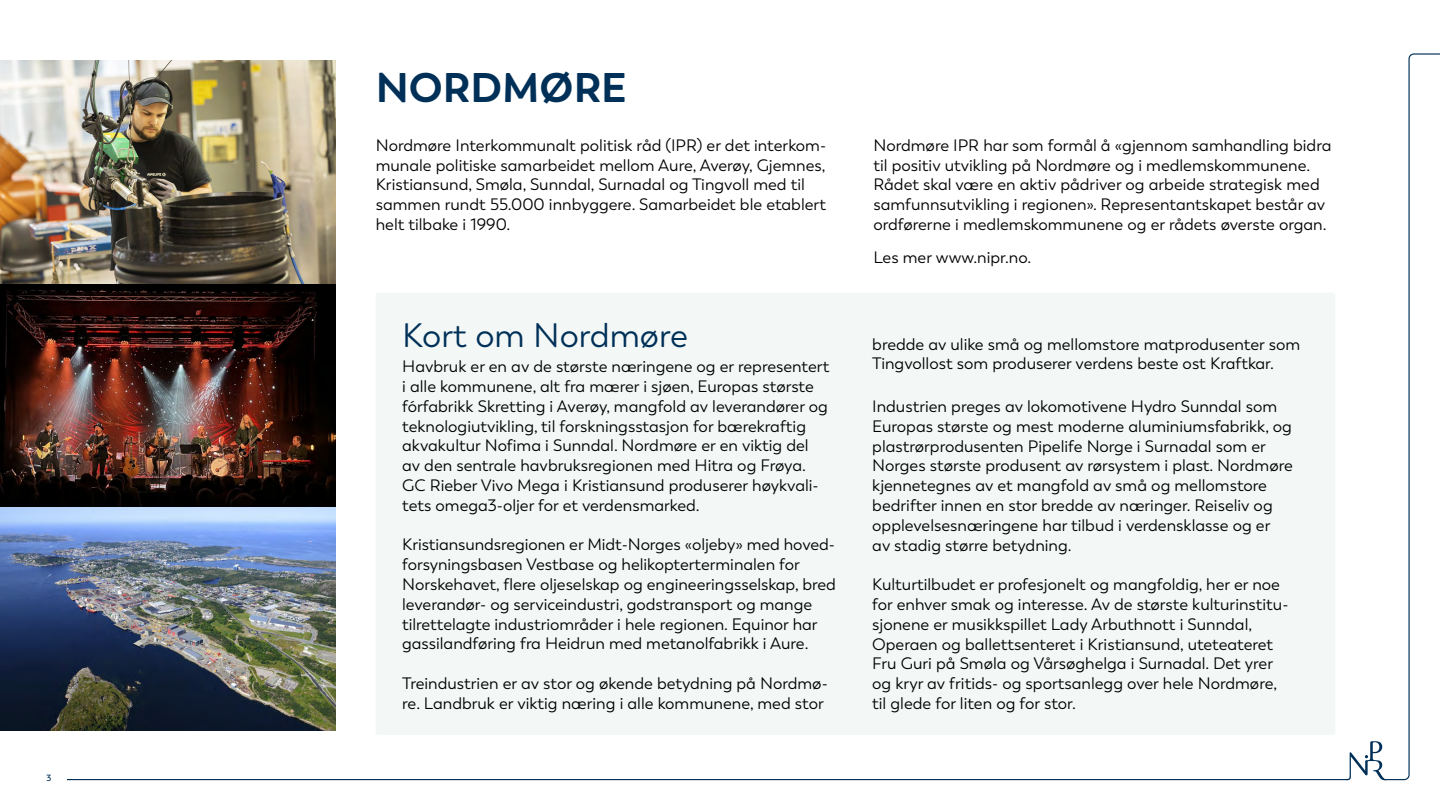
<style>
.page{position:relative;width:1440px;height:810px;background:#fff}
.page>*{position:absolute;margin:0;border:0;box-sizing:border-box;transform-origin:0 0}
.t1{font:700 41.25px "Boston";color:#003057}
.t2{font:33.75px "Boston";color:#003057}
.t3{font:16.5px/19.8px "Boston";color:#000}
.t4{font:600 9px "Boston";color:#003057}
</style>
<div class="page">
<svg style="left:1346px;top:53px;width:94px;height:728px"></svg>
<hr style="left:68px;top:779px;width:1280px;height:1px;background:#003057">
<img style="left:0;top:60px;width:336px;height:671px">
<div style="left:376px;top:292px;width:959px;height:443px;background:#f3f8f7;border-radius:3px"></div>
<p class="t4" style="left:47px;top:772px;width:6px">3</p>
<h1 class="t1" style="left:376px;top:62px;width:253px">NORDMØRE</h1>
<p class="t3" style="left:376px;top:136px;width:452px">Nordmøre Interkommunalt politisk råd (IPR) er det interkom&shy;munale politiske samarbeidet mellom Aure, Averøy, Gjemnes, Kristiansund, Smøla, Sunndal, Surnadal og Tingvoll med til sammen rundt 55.000 innbyggere. Samarbeidet ble etablert helt tilbake i 1990.</p>
<p class="t3" style="left:873px;top:136px;width:459px">Nordmøre IPR har som formål å «gjennom samhandling bidra til positiv utvikling på Nordmøre og i medlemskommunene.<br>Rådet skal være en aktiv pådriver og arbeide strategisk med samfunnsutvikling i regionen». Representantskapet består av ordførerne i medlemskommunene og er rådets øverste organ.</p>
<p class="t3" style="left:873px;top:247px;width:159px">Les mer www.nipr.no.</p>
<h2 class="t2" style="left:402px;top:316px;width:287px">Kort om Nordmøre</h2>
<p class="t3" style="left:402px;top:357px;width:429px">Havbruk er en av de største næringene og er representert i alle kommunene, alt fra mærer i sjøen, Europas største fórfabrikk Skretting i Averøy, mangfold av leverandører og teknologiutvikling, til forskningsstasjon for bærekraftig akvakultur Nofima i Sunndal. Nordmøre er en viktig del av den sentrale havbruksregionen med Hitra og Frøya.<br>GC Rieber Vivo Mega i Kristiansund produserer høykvali&shy;tets omega3-oljer for et verdensmarked.</p>
<p class="t3" style="left:402px;top:535px;width:435px">Kristiansundsregionen er Midt-Norges «oljeby» med hoved&shy;forsyningsbasen Vestbase og helikopterterminalen for Norskehavet, flere oljeselskap og engineeringsselskap, bred leverandør- og serviceindustri, godstransport og mange tilrettelagte industriområder i hele regionen. Equinor har gassilandføring fra Heidrun med metanolfabrikk i Aure.</p>
<p class="t3" style="left:402px;top:674px;width:427px">Treindustrien er av stor og økende betydning på Nordmø&shy;re. Landbruk er viktig næring i alle kommunene, med stor</p>
<p class="t3" style="left:872px;top:334px;width:430px">bredde av ulike små og mellomstore matprodusenter som<br>Tingvollost som produserer verdens beste ost Kraftkar.</p>
<p class="t3" style="left:872px;top:397px;width:422px">Industrien preges av lokomotivene Hydro Sunndal som Europas største og mest moderne aluminiumsfabrikk, og plastrørprodusenten Pipelife Norge i Surnadal som er Norges største produsent av rørsystem i plast. Nordmøre kjennetegnes av et mangfold av små og mellomstore bedrifter innen en stor bredde av næringer. Reiseliv og opplevelsesnæringene har tilbud i verdensklasse og er<br>av stadig større betydning.</p>
<p class="t3" style="left:872px;top:575px;width:418px">Kulturtilbudet er profesjonelt og mangfoldig, her er noe for enhver smak og interesse. Av de største kulturinstitu&shy;sjonene er musikkspillet Lady Arbuthnott i Sunndal, Operaen og ballettsenteret i Kristiansund, uteteateret Fru Guri på Smøla og Vårsøghelga i Surnadal. Det yrer og kryr av fritids- og sportsanlegg over hele Nordmøre, til glede for liten og for stor.</p>
</div>
